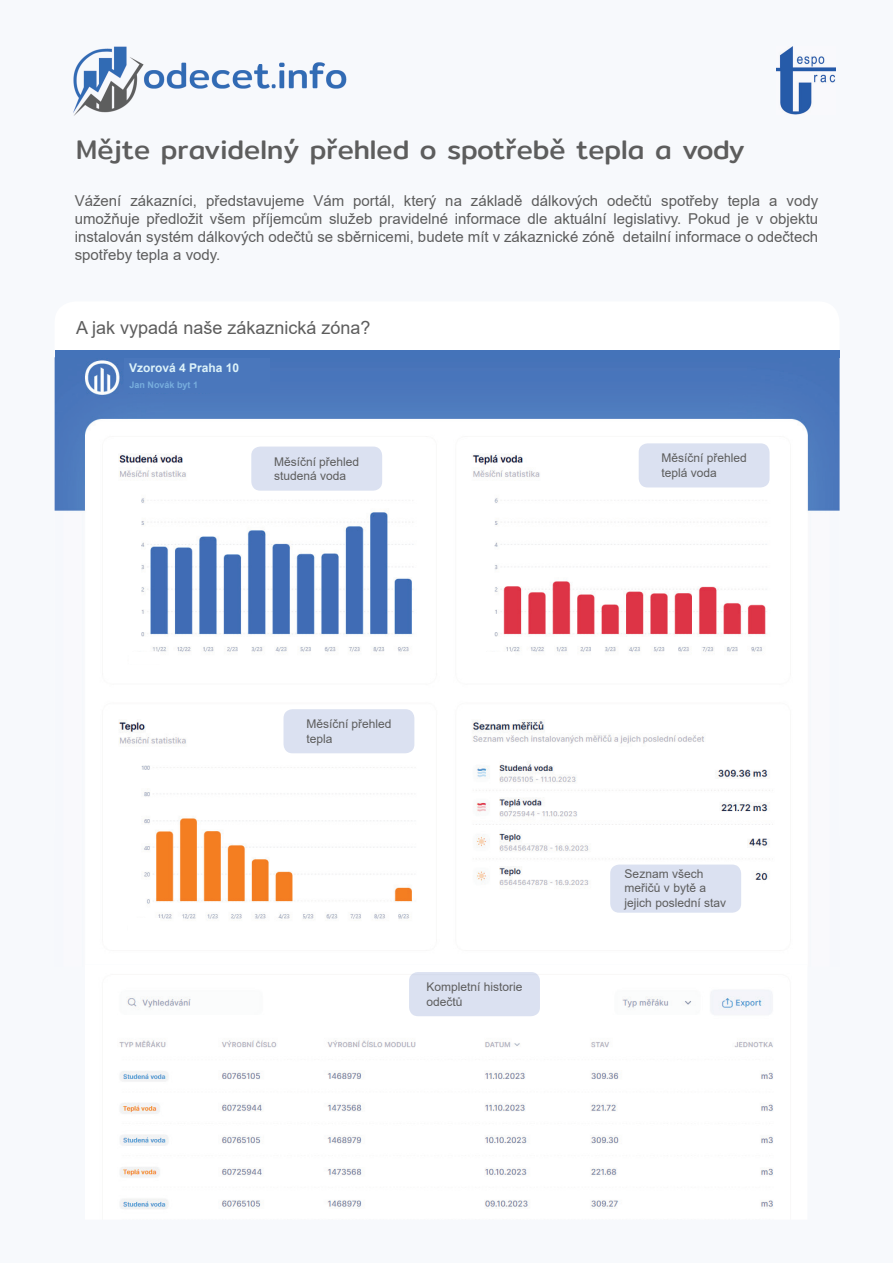
<style>
.page{position:relative;width:893px;height:1263px;background:#f7f9fc}
.page>*{position:absolute;margin:0;border:0;box-sizing:border-box;transform-origin:0 0}
.t1{font:27px "Mitr";color:#5d5d5d}
.t2{font:18px "Arial";color:#5d5d5d}
.t3{font:15px/18px "Arial";color:#5d5d5d;text-align:justify}
.t4{font:12px/14.4px "Arial";color:#5d5d5d}
.t5{font:700 12px "Arial";color:#dcf2f9}
.t6{font:700 9px "Arial";color:#77addd}
</style>
<div class="page">
<img style="left:73px;top:46px;width:274px;height:70px">
<div style="left:55px;top:301px;width:785px;height:552px;background:#fff;border-radius:21px"></div>
<img style="left:55px;top:358px;width:785px;height:561px">
<div style="left:124px;top:357px;width:146px;height:36px;background:#4a77bc"></div>
<div style="left:130px;top:652px;width:30px;height:11px;background:#fff"></div>
<div style="left:251px;top:446px;width:131px;height:45px;background:#dbe1f1"></div>
<div style="left:474px;top:652px;width:41px;height:18px;background:#fff"></div>
<div style="left:129px;top:919px;width:31px;height:12px;background:#fff"></div>
<img style="left:119px;top:998px;width:654px;height:211px">
<div style="left:471px;top:899px;width:33px;height:18px;background:#fff"></div>
<img style="left:776px;top:46px;width:60px;height:69px">
<div style="left:284px;top:709px;width:130px;height:44px;background:#dbe1f1"></div>
<div style="left:639px;top:443px;width:131px;height:44px;background:#dbe1f1"></div>
<div style="left:610px;top:865px;width:131px;height:48px;background:#dbe1f1"></div>
<div style="left:409px;top:972px;width:131px;height:44px;background:#dbe1f1"></div>
<div style="left:55px;top:350px;width:785px;height:8px;background:#4473b9"></div>
<h1 class="t1" style="left:76px;top:130px;width:670px">Mějte pravidelný přehled o spotřebě tepla a vody</h1>
<p class="t3" style="left:75px;top:191px;width:745px">Vážení zákazníci, představujeme Vám portál, který na základě dálkových odečtů spotřeby tepla a vody umožňuje předložit všem příjemcům služeb pravidelné informace dle aktuální legislativy. Pokud je v objektu instalován systém dálkových odečtů se sběrnicemi, budete mít v zákaznické zóně detailní informace o odečtech spotřeby tepla a vody.</p>
<p class="t2" style="left:76px;top:315px;width:296px">A jak vypadá naše zákaznická zóna?</p>
<p class="t5" style="left:129px;top:359px;width:112px">Vzorová 4 Praha 10</p>
<p class="t6" style="left:130px;top:378px;width:70px">Jan Novák byt 1</p>
<p class="t4" style="left:274px;top:454px;width:87px">Měsíční přehled studená voda</p>
<p class="t4" style="left:662px;top:451px;width:87px">Měsíční přehled teplá voda</p>
<p class="t4" style="left:306px;top:717px;width:87px">Měsíční přehled tepla</p>
<p class="t4" style="left:426px;top:980px;width:98px">Kompletní historie odečtů</p>
<p class="t4" style="left:625px;top:866px;width:103px">Seznam všech meřičů v bytě a jejich poslední stav</p>
</div>
